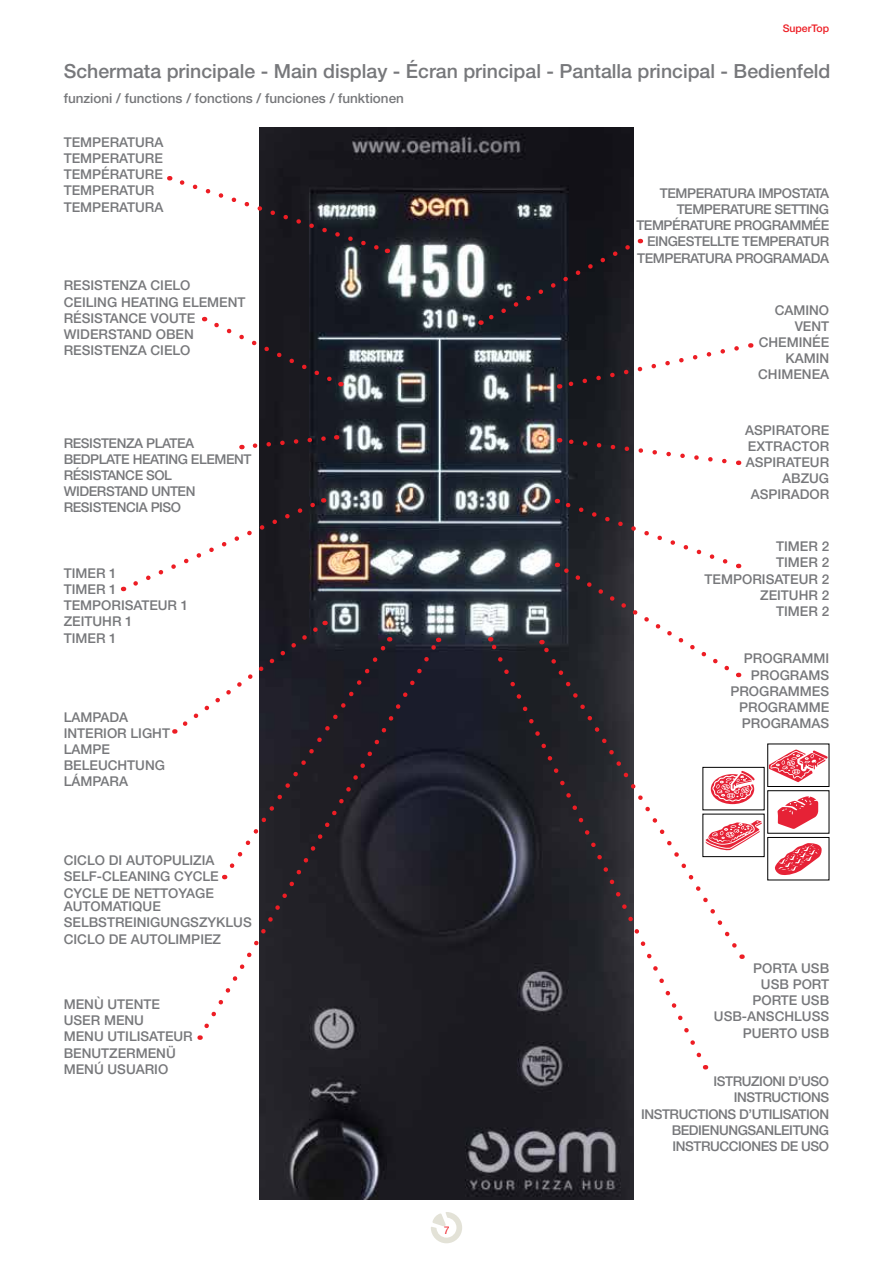
<style>
.page{position:relative;width:893px;height:1263px;background:#fff}
.page>*{position:absolute;margin:0;border:0;box-sizing:border-box;transform-origin:0 0}
.t1{font:500 19.5px "Helvetica Neue LT Std";color:#77787b}
.t2{font:500 13.5px/16.2px "Helvetica Neue LT Std";color:#77787b}
.t3{font:500 13.5px/16.2px "Helvetica Neue LT Std";letter-spacing:-.03em;color:#77787b;text-align:right}
.t4{font:500 10.5px "Helvetica Neue LT Std";color:#ed1d24}
.t5{font:10.5px "Helvetica Neue";color:#ed1d24}
</style>
<div class="page">
<svg style="left:431px;top:1212px;width:31px;height:31px"></svg>
<img style="left:259px;top:128px;width:375px;height:1071px">
<svg style="left:179px;top:177px;width:209px;height:77px"></svg>
<svg style="left:204px;top:317px;width:137px;height:70px"></svg>
<svg style="left:252px;top:433px;width:85px;height:18px;background:#382a31"></svg>
<svg style="left:133px;top:497px;width:191px;height:92px"></svg>
<svg style="left:174px;top:621px;width:218px;height:113px"></svg>
<svg style="left:200px;top:639px;width:241px;height:393px"></svg>
<svg style="left:480px;top:241px;width:154px;height:84px;background:#1f1f26"></svg>
<svg style="left:559px;top:343px;width:180px;height:47px"></svg>
<svg style="left:559px;top:436px;width:168px;height:30px"></svg>
<svg style="left:556px;top:498px;width:183px;height:141px"></svg>
<svg style="left:705px;top:652px;width:36px;height:296px"></svg>
<svg style="left:487px;top:639px;width:218px;height:422px"></svg>
<svg style="left:711px;top:771px;width:44px;height:33px"></svg>
<div style="left:703px;top:767px;width:61px;height:43px;border:1px solid #000"></div>
<svg style="left:705px;top:820px;width:57px;height:32px"></svg>
<div style="left:703px;top:814px;width:61px;height:43px;border:1px solid #000"></div>
<svg style="left:769px;top:749px;width:58px;height:33px"></svg>
<div style="left:767px;top:744px;width:62px;height:43px;border:1px solid #000"></div>
<svg style="left:777px;top:796px;width:41px;height:33px"></svg>
<div style="left:767px;top:790px;width:62px;height:43px;border:1px solid #000"></div>
<svg style="left:775px;top:843px;width:47px;height:32px"></svg>
<div style="left:767px;top:837px;width:62px;height:43px;border:1px solid #000"></div>
<p class="t4" style="left:783px;top:22px;width:48px">SuperTop</p>
<h1 class="t1" style="left:64px;top:59px;width:768px">Schermata principale - Main display - Écran principal - Pantalla principal - Bedienfeld</h1>
<p class="t2" style="left:64px;top:90px;width:342px">funzioni / functions / fonctions / funciones / funktionen</p>
<p class="t2" style="left:64px;top:134px;width:101px">TEMPERATURA<br>TEMPERATURE<br>TEMPÉRATURE<br>TEMPERATUR<br>TEMPERATURA</p>
<p class="t3" style="left:636px;top:185px;width:194px">TEMPERATURA IMPOSTATA<br>TEMPERATURE SETTING<br>TEMPÉRATURE PROGRAMMÉE<br>EINGESTELLTE TEMPERATUR<br>TEMPERATURA PROGRAMADA</p>
<p class="t2" style="left:64px;top:277px;width:183px">RESISTENZA CIELO<br>CEILING HEATING ELEMENT<br>RÉSISTANCE VOUTE<br>WIDERSTAND OBEN<br>RESISTENZA CIELO</p>
<p class="t3" style="left:64px;top:435px;width:189px;text-align:left">RESISTENZA PLATEA<br>BEDPLATE HEATING ELEMENT<br>RÉSISTANCE SOL<br>WIDERSTAND UNTEN<br>RESISTENCIA PISO</p>
<p class="t2" style="left:64px;top:565px;width:126px">TIMER 1<br>TIMER 1<br>TEMPORISATEUR 1<br>ZEITUHR 1<br>TIMER 1</p>
<p class="t2" style="left:64px;top:708px;width:108px">LAMPADA<br>INTERIOR LIGHT<br>LAMPE<br>BELEUCHTUNG<br>LÁMPARA</p>
<p class="t2" style="left:64px;top:852px;width:157px">CICLO DI AUTOPULIZIA<br>SELF-CLEANING CYCLE<br>CYCLE DE NETTOYAGE</p>
<p class="t2" style="left:64px;top:898px;width:190px">AUTOMATIQUE<br>SELBSTREINIGUNGSZYKLUS<br>CICLO DE AUTOLIMPIEZ</p>
<p class="t2" style="left:64px;top:996px;width:131px">MENÙ UTENTE<br>USER MENU<br>MENU UTILISATEUR<br>BENUTZERMENÜ<br>MENÚ USUARIO</p>
<p class="t5" style="left:444px;top:1222px;width:7px">7</p>
<p class="t2" style="left:758px;top:301px;width:73px;text-align:right">CAMINO<br>VENT<br>CHEMINÉE<br>KAMIN<br>CHIMENEA</p>
<p class="t2" style="left:745px;top:421px;width:86px;text-align:right">ASPIRATORE<br>EXTRACTOR<br>ASPIRATEUR<br>ABZUG<br>ASPIRADOR</p>
<p class="t2" style="left:705px;top:538px;width:126px;text-align:right">TIMER 2<br>TIMER 2<br>TEMPORISATEUR 2<br>ZEITUHR 2<br>TIMER 2</p>
<p class="t2" style="left:730px;top:650px;width:100px;text-align:right">PROGRAMMI<br>PROGRAMS<br>PROGRAMMES<br>PROGRAMME<br>PROGRAMAS</p>
<p class="t2" style="left:714px;top:960px;width:117px;text-align:right">PORTA USB<br>USB PORT<br>PORTE USB<br>USB-ANSCHLUSS<br>PUERTO USB</p>
<p class="t3" style="left:641px;top:1073px;width:190px">ISTRUZIONI D’USO<br>INSTRUCTIONS<br>INSTRUCTIONS D’UTILISATION<br>BEDIENUNGSANLEITUNG<br>INSTRUCCIONES DE USO</p>
</div>
